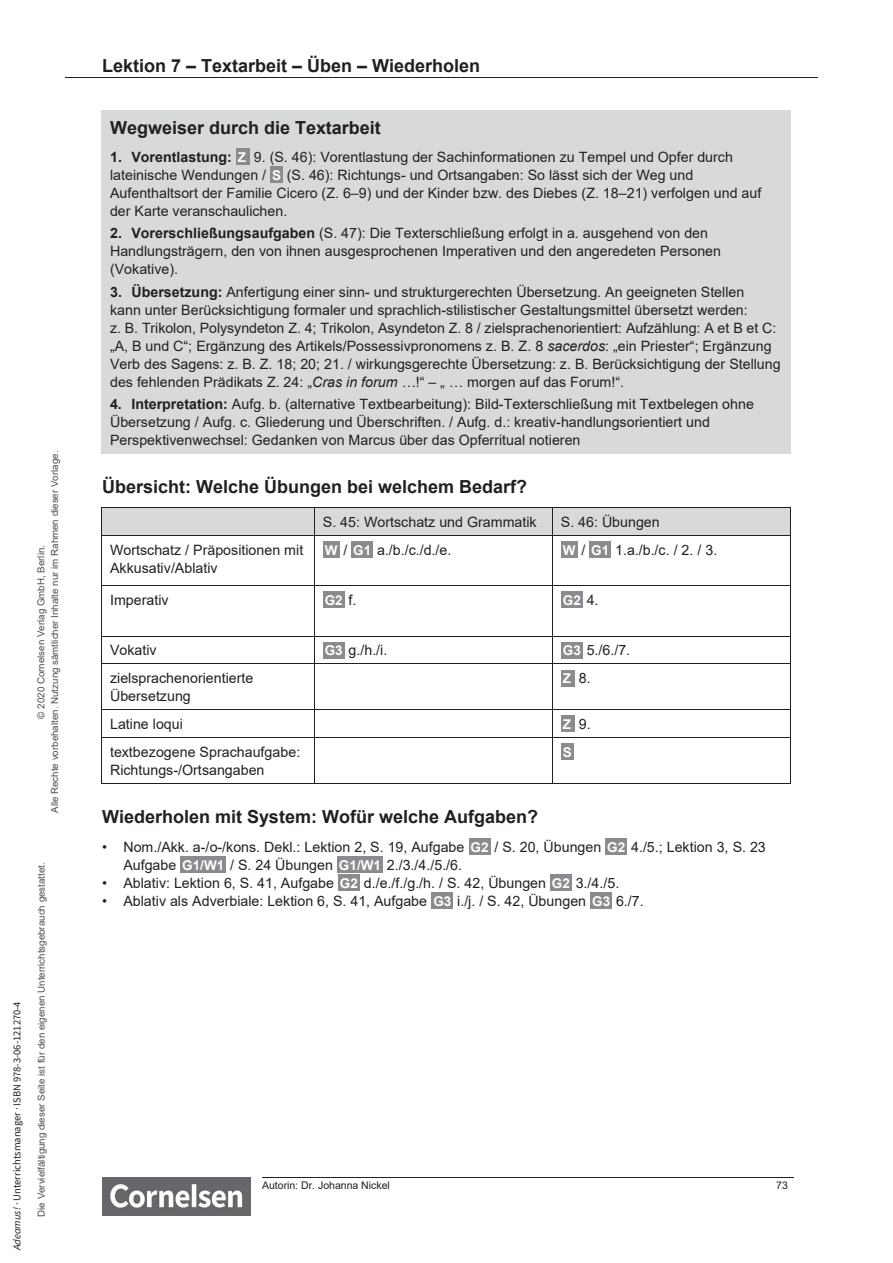
<style>
.page{position:relative;width:893px;height:1263px;background:#fff}
.page>*{position:absolute;margin:0;border:0;box-sizing:border-box;transform-origin:0 0}
.t1{font:700 18px "Arial";color:#231f20}
.t2{font:14.25px/18px "Arial";color:#231f20}
.t3{font:700 13.5px "Arial";color:#fff}
.t4{font:10.5px "CV Source Sans";color:#231f20}
.t5{font:10.5px "Arial";color:#231f20}
.t6{font:9.75px/13.5px "Arial";color:#4d4e4f;text-align:center}
.s1{font-style:italic}
.s2{font-weight:700}
.s3{font-weight:700;font-size:13.5px;color:#fff}
.s4{font-weight:400;font-size:14.25px;color:#231f20}
</style>
<div class="page">
<hr style="left:262px;top:1177px;width:531px;height:1px;background:#231f20">
<img style="left:102px;top:1178px;width:149px;height:37px">
<hr style="left:65px;top:77px;width:753px;height:1px;background:#231f20">
<div style="left:102px;top:110px;width:689px;height:343px;background:#d8d9db"></div>
<div style="left:236px;top:148px;width:14px;height:17px;background:#898b8e"></div>
<div style="left:270px;top:166px;width:13px;height:17px;background:#898b8e"></div>
<div style="left:102px;top:508px;width:212px;height:27px;background:#d8d9db"></div>
<div style="left:315px;top:508px;width:237px;height:27px;background:#d8d9db"></div>
<div style="left:553px;top:508px;width:237px;height:27px;background:#d8d9db"></div>
<hr style="left:102px;top:507px;width:689px;height:1px;background:#231f20">
<svg style="left:314px;top:508px;width:1px;height:27px"></svg>
<svg style="left:552px;top:508px;width:1px;height:27px"></svg>
<svg style="left:790px;top:508px;width:1px;height:27px"></svg>
<div style="left:323px;top:542px;width:16px;height:16px;background:#898b8e"></div>
<div style="left:351px;top:542px;width:22px;height:16px;background:#898b8e"></div>
<div style="left:561px;top:542px;width:16px;height:16px;background:#898b8e"></div>
<div style="left:589px;top:542px;width:22px;height:16px;background:#898b8e"></div>
<hr style="left:102px;top:535px;width:689px;height:1px;background:#231f20">
<hr style="left:102px;top:536px;width:1px;height:49px;background:#231f20">
<hr style="left:314px;top:536px;width:1px;height:49px;background:#231f20">
<hr style="left:552px;top:536px;width:1px;height:49px;background:#231f20">
<hr style="left:790px;top:536px;width:1px;height:49px;background:#231f20">
<div style="left:323px;top:592px;width:22px;height:16px;background:#898b8e"></div>
<div style="left:561px;top:592px;width:22px;height:16px;background:#898b8e"></div>
<hr style="left:102px;top:585px;width:689px;height:1px;background:#231f20">
<hr style="left:102px;top:586px;width:1px;height:50px;background:#231f20">
<hr style="left:314px;top:586px;width:1px;height:50px;background:#231f20">
<hr style="left:552px;top:586px;width:1px;height:50px;background:#231f20">
<hr style="left:790px;top:586px;width:1px;height:50px;background:#231f20">
<div style="left:323px;top:642px;width:22px;height:16px;background:#898b8e"></div>
<div style="left:561px;top:642px;width:22px;height:16px;background:#898b8e"></div>
<hr style="left:102px;top:636px;width:689px;height:1px;background:#231f20">
<svg style="left:314px;top:637px;width:1px;height:26px"></svg>
<svg style="left:552px;top:637px;width:1px;height:26px"></svg>
<svg style="left:790px;top:637px;width:1px;height:26px"></svg>
<div style="left:561px;top:670px;width:14px;height:16px;background:#898b8e"></div>
<hr style="left:102px;top:663px;width:689px;height:1px;background:#231f20">
<hr style="left:102px;top:664px;width:1px;height:45px;background:#231f20">
<hr style="left:314px;top:664px;width:1px;height:45px;background:#231f20">
<hr style="left:552px;top:664px;width:1px;height:45px;background:#231f20">
<hr style="left:790px;top:664px;width:1px;height:45px;background:#231f20">
<div style="left:561px;top:716px;width:14px;height:16px;background:#898b8e"></div>
<hr style="left:102px;top:709px;width:689px;height:1px;background:#231f20">
<svg style="left:314px;top:710px;width:1px;height:27px"></svg>
<svg style="left:552px;top:710px;width:1px;height:27px"></svg>
<svg style="left:790px;top:710px;width:1px;height:27px"></svg>
<div style="left:561px;top:744px;width:13px;height:16px;background:#898b8e"></div>
<hr style="left:102px;top:737px;width:689px;height:1px;background:#231f20">
<hr style="left:102px;top:738px;width:1px;height:45px;background:#231f20">
<hr style="left:102px;top:783px;width:212px;height:1px;background:#231f20">
<hr style="left:314px;top:738px;width:1px;height:45px;background:#231f20">
<hr style="left:315px;top:783px;width:237px;height:1px;background:#231f20">
<hr style="left:552px;top:738px;width:1px;height:45px;background:#231f20">
<hr style="left:553px;top:783px;width:237px;height:1px;background:#231f20">
<hr style="left:790px;top:738px;width:1px;height:45px;background:#231f20">
<div style="left:469px;top:839px;width:21px;height:16px;background:#898b8e"></div>
<div style="left:605px;top:839px;width:22px;height:16px;background:#898b8e"></div>
<div style="left:180px;top:857px;width:46px;height:16px;background:#898b8e"></div>
<div style="left:337px;top:857px;width:46px;height:16px;background:#898b8e"></div>
<div style="left:338px;top:875px;width:22px;height:16px;background:#898b8e"></div>
<div style="left:550px;top:875px;width:22px;height:16px;background:#898b8e"></div>
<div style="left:431px;top:893px;width:22px;height:16px;background:#898b8e"></div>
<div style="left:590px;top:893px;width:22px;height:16px;background:#898b8e"></div>
<p class="t6" style="left:34px;top:813px;width:364px;rotate:-90deg">© 2020 Cornelsen Verlag GmbH, Berlin.<br>Alle Rechte vorbehalten. Nutzung sämtlicher Inhalte nur im Rahmen dieser Vorlage.</p>
<p class="t4" style="left:10px;top:1250px;width:250px;rotate:-90deg"><span class="s1">Adeamus!</span> · Unterrichtsmanager <span class="s1">·</span> ISBN 978-3-06-121270-4</p>
<p class="t6" style="left:34px;top:1217px;width:356px;rotate:-90deg">Die Vervielfältigung dieser Seite ist für den eigenen Unterrichtsgebrauch gestattet.</p>
<p class="t1" style="left:102px;top:53px;width:380px">Lektion 7 – Textarbeit – Üben – Wiederholen</p>
<p class="t1" style="left:110px;top:115px;width:272px">Wegweiser durch die Textarbeit</p>
<p class="t2" style="left:110px;top:148px;width:653px"><span class="s2">1. Vorentlastung:</span> <span class="s3">Z</span> 9. (S. 46): Vorentlastung der Sachinformationen zu Tempel und Opfer durch lateinische Wendungen / <span class="s3">S</span> (S. 46): Richtungs- und Ortsangaben: So lässt sich der Weg und Aufenthaltsort der Familie Cicero (Z. 6–9) und der Kinder bzw. des Diebes (Z. 18–21) verfolgen und auf der Karte veranschaulichen.</p>
<p class="t2" style="left:110px;top:224px;width:612px"><span class="s2">2. Vorerschließungsaufgaben</span> (S. 47): Die Texterschließung erfolgt in a. ausgehend von den<br>Handlungsträgern, den von ihnen ausgesprochenen Imperativen und den angeredeten Personen (Vokative).</p>
<p class="t2" style="left:110px;top:283px;width:672px"><span class="s2">3. Übersetzung:</span> Anfertigung einer sinn- und strukturgerechten Übersetzung. An geeigneten Stellen<br>kann unter Berücksichtigung formaler und sprachlich-stilistischer Gestaltungsmittel übersetzt werden:<br>z. B. Trikolon, Polysyndeton Z. 4; Trikolon, Asyndeton Z. 8 / zielsprachenorientiert: Aufzählung: A et B et C: „A, B und C“; Ergänzung des Artikels/Possessivpronomens z. B. Z. 8 <span class="s1">sacerdos</span>: „ein Priester“; Ergänzung Verb des Sagens: z. B. Z. 18; 20; 21. / wirkungsgerechte Übersetzung: z. B. Berücksichtigung der Stellung des fehlenden Prädikats Z. 24: „<span class="s1">Cras in forum …</span>!“ – „ … morgen auf das Forum!“.</p>
<p class="t2" style="left:110px;top:395px;width:645px"><span class="s2">4. Interpretation:</span> Aufg. b. (alternative Textbearbeitung): Bild-Texterschließung mit Textbelegen ohne<br>Übersetzung / Aufg. c. Gliederung und Überschriften. / Aufg. d.: kreativ-handlungsorientiert und<br>Perspektivenwechsel: Gedanken von Marcus über das Opferritual notieren</p>
<p class="t1" style="left:102px;top:474px;width:427px">Übersicht: Welche Übungen bei welchem Bedarf?</p>
<p class="t2" style="left:323px;top:513px;width:215px">S. 45: Wortschatz und Grammatik</p>
<p class="t2" style="left:561px;top:513px;width:100px">S. 46: Übungen</p>
<p class="t2" style="left:110px;top:541px;width:195px">Wortschatz / Präpositionen mit<br>Akkusativ/Ablativ</p>
<p class="t2" style="left:325px;top:541px;width:128px"><span class="s3">W</span> / <span class="s3">G1</span> a./b./c./d./e.</p>
<p class="t2" style="left:563px;top:541px;width:156px"><span class="s3">W</span> / <span class="s3">G1</span> 1.a./b./c. / 2. / 3.</p>
<p class="t2" style="left:110px;top:591px;width:60px">Imperativ</p>
<p class="t3" style="left:325px;top:591px;width:33px">G2 <span class="s4">f.</span></p>
<p class="t3" style="left:563px;top:591px;width:37px">G2 <span class="s4">4.</span></p>
<p class="t2" style="left:110px;top:641px;width:48px">Vokativ</p>
<p class="t2" style="left:325px;top:641px;width:64px"><span class="s3">G3</span> g./h./i.</p>
<p class="t2" style="left:563px;top:641px;width:69px"><span class="s3">G3</span> 5./6./7.</p>
<p class="t2" style="left:110px;top:669px;width:145px">zielsprachenorientierte<br>Übersetzung</p>
<p class="t2" style="left:563px;top:669px;width:29px"><span class="s3">Z</span> 8.</p>
<p class="t2" style="left:110px;top:715px;width:74px">Latine loqui</p>
<p class="t2" style="left:563px;top:715px;width:29px"><span class="s3">Z</span> 9.</p>
<p class="t2" style="left:110px;top:742px;width:192px">textbezogene Sprachaufgabe:<br>Richtungs-/Ortsangaben</p>
<p class="t3" style="left:563px;top:742px;width:11px">S</p>
<p class="t1" style="left:102px;top:804px;width:437px">Wiederholen mit System: Wofür welche Aufgaben?</p>
<p class="t2" style="left:123px;top:838px;width:644px;text-indent:-21px">• Nom./Akk. a-/o-/kons. Dekl.: Lektion 2, S. 19, Aufgabe <span class="s3">G2</span> / S. 20, Übungen <span class="s3">G2</span> 4./5.; Lektion 3, S. 23<br>Aufgabe <span class="s3">G1/W1</span> / S. 24 Übungen <span class="s3">G1/W1</span> 2./3./4./5./6.</p>
<p class="t2" style="left:102px;top:874px;width:519px">• Ablativ: Lektion 6, S. 41, Aufgabe <span class="s3">G2</span> d./e./f./g./h. / S. 42, Übungen <span class="s3">G2</span> 3./4./5.</p>
<p class="t2" style="left:102px;top:892px;width:543px">• Ablativ als Adverbiale: Lektion 6, S. 41, Aufgabe <span class="s3">G3</span> i./j. / S. 42, Übungen <span class="s3">G3</span> 6./7.</p>
<p class="t5" style="left:262px;top:1178px;width:129px">Autorin: Dr. Johanna Nickel</p>
<p class="t5" style="left:776px;top:1178px;width:13px">73</p>
</div>
